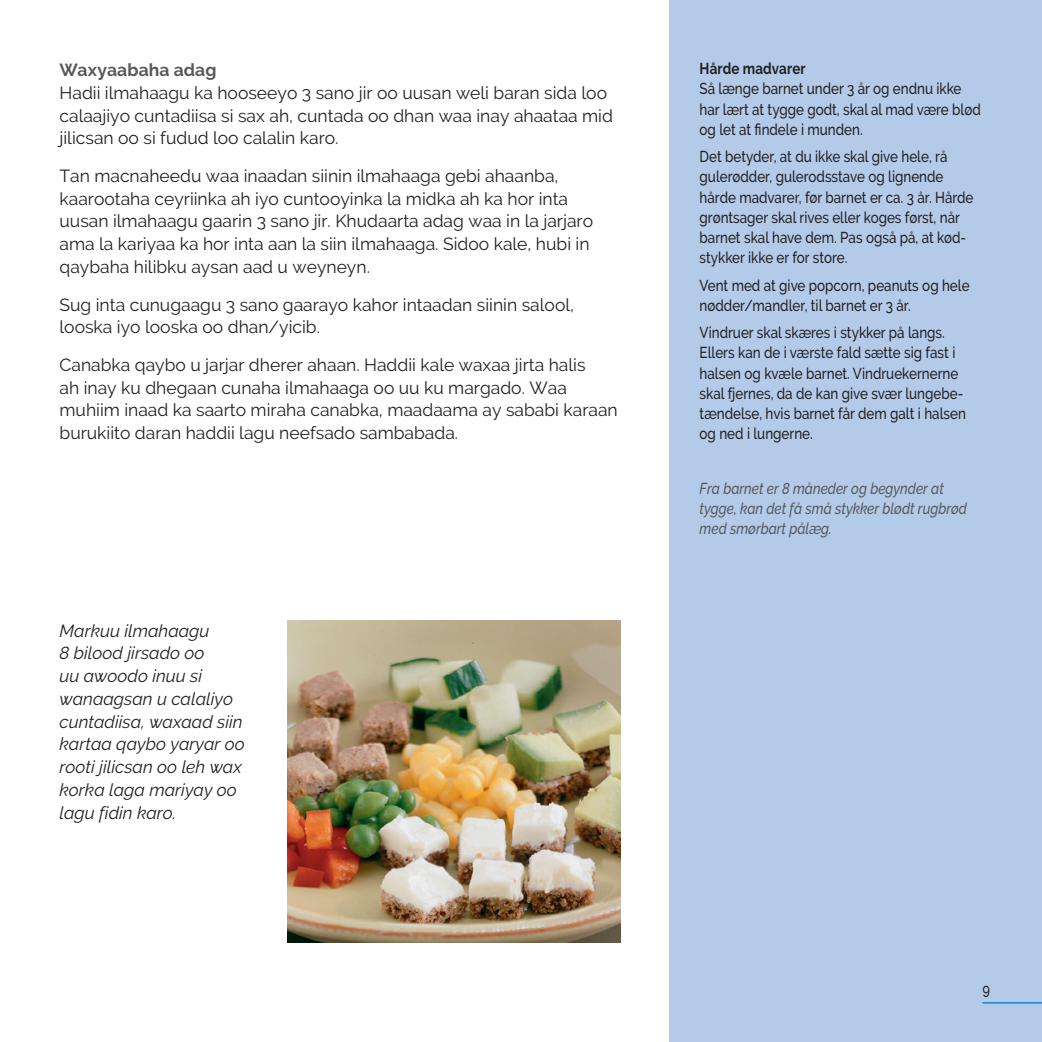
<style>
.page{position:relative;width:1042px;height:1042px;background:#fff}
.page>*{position:absolute;margin:0;border:0;box-sizing:border-box;transform-origin:0 0}
.Body{font:17.5px/22.8px "Raleway";color:#231f20}
.C-text{font:italic 17.5px/22.8px "Raleway";color:#231f20}
.L3{font:700 17.5px "Raleway";letter-spacing:.005em;color:#57585a}
.t1{font:500 15.75px/20.1px "Raleway";color:#231f20;scale:.85 1}
.t2{font:italic 500 15.75px/20.1px "Raleway";color:#57585a;scale:.85 1}
.t3{font:700 15.75px "Raleway";letter-spacing:.01em;color:#231f20;scale:.85 1}
.t4{font:500 15.75px "Raleway";color:#231f20;scale:.8 1}
</style>
<div class="page">
<div style="left:670px;top:0;width:372px;height:1042px;background:#b3cbe9"></div>
<hr style="left:982px;top:1002px;width:60px;height:1px;background:#007fc5">
<img style="left:288px;top:620px;width:332px;height:323px">
<h2 class="L3" style="left:60px;top:60px;width:158px">Waxyaabaha adag</h2>
<p class="Body" style="left:60px;top:81px;width:555px">Hadii ilmahaagu ka hooseeyo 3 sano jir oo uusan weli baran sida loo calaajiyo cuntadiisa si sax ah, cuntada oo dhan waa inay ahaataa mid jilicsan oo si fudud loo calalin karo.</p>
<p class="Body" style="left:60px;top:164px;width:535px">Tan macnaheedu waa inaadan siinin ilmahaaga gebi ahaanba, kaarootaha ceyriinka ah iyo cuntooyinka la midka ah ka hor inta uusan ilmahaagu gaarin 3 sano jir. Khudaarta adag waa in la jarjaro ama la kariyaa ka hor inta aan la siin ilmahaaga. Sidoo kale, hubi in qaybaha hilibku aysan aad u weyneyn.</p>
<p class="Body" style="left:60px;top:293px;width:516px">Sug inta cunugaagu 3 sano gaarayo kahor intaadan siinin salool, looska iyo looska oo dhan/yicib.</p>
<p class="Body" style="left:60px;top:353px;width:560px">Canabka qaybo u jarjar dherer ahaan. Haddii kale waxaa jirta halis<br>ah inay ku dhegaan cunaha ilmahaaga oo uu ku margado. Waa muhiim inaad ka saarto miraha canabka, maadaama ay sababi karaan burukiito daran haddii lagu neefsado sambabada.</p>
<p class="C-text" style="left:60px;top:619px;width:187px">Markuu ilmahaagu<br>8 bilood jirsado oo<br>uu awoodo inuu si wanaagsan u calaliyo cuntadiisa, waxaad siin kartaa qaybo yaryar oo rooti jilicsan oo leh wax korka laga mariyay oo lagu fidin karo.</p>
<p class="t3" style="left:699px;top:60px;width:126px">Hårde madvarer</p>
<p class="t1" style="left:699px;top:79px;width:332px">Så længe barnet under 3 år og endnu ikke har lært at tygge godt, skal al mad være blød og let at findele i munden.</p>
<p class="t1" style="left:699px;top:147px;width:324px">Det betyder, at du ikke skal give hele, rå gulerødder, gulerodsstave og lignende hårde madvarer, før barnet er ca. 3 år. Hårde grøntsager skal rives eller koges først, når barnet skal have dem. Pas også på, at kød&shy;stykker ikke er for store.</p>
<p class="t1" style="left:699px;top:275px;width:319px">Vent med at give popcorn, peanuts og hele nødder/mandler, til barnet er 3 år.</p>
<p class="t1" style="left:699px;top:323px;width:315px">Vindruer skal skæres i stykker på langs.<br>Ellers kan de i værste fald sætte sig fast i halsen og kvæle barnet. Vindruekernerne skal fjernes, da de kan give svær lungebe&shy;tændelse, hvis barnet får dem galt i halsen og ned i lungerne.</p>
<p class="t2" style="left:699px;top:478px;width:316px">Fra barnet er 8 måneder og begynder at tygge, kan det få små stykker blødt rugbrød med smørbart pålæg.</p>
<p class="t4" style="left:982px;top:982px;width:11px">9</p>
</div>
